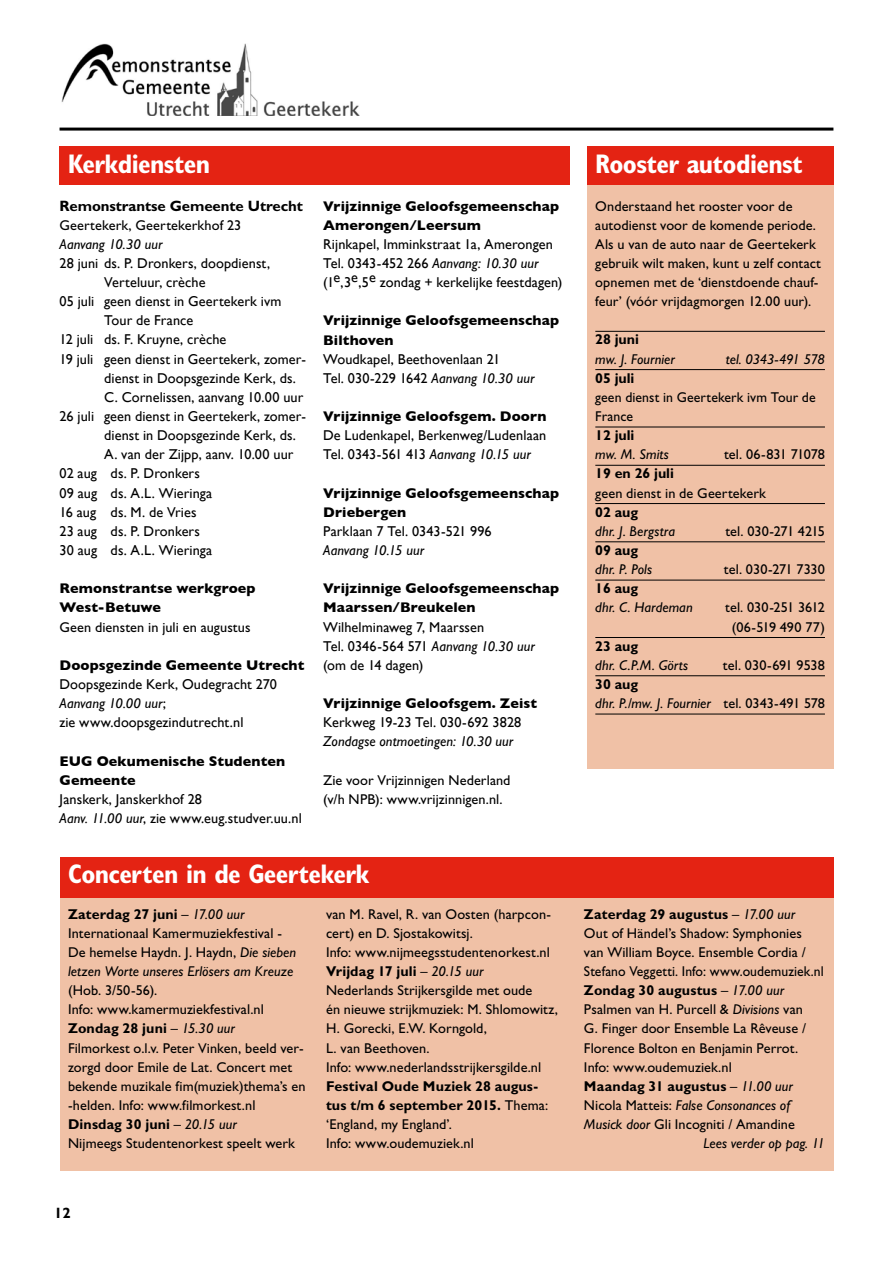
<style>
.page{position:relative;width:893px;height:1263px;background:#fff}
.page>*{position:absolute;margin:0;border:0;box-sizing:border-box;transform-origin:0 0}
.t1{font:700 condensed 27px "Gill Sans Std";letter-spacing:-.025em;color:#fff}
.t2{font:700 15px "Gill Sans Std";letter-spacing:-.005em;color:#000}
.t3{font:14.25px/19.2px "Gill Sans Std";letter-spacing:.005em;color:#000}
.t4{font:14.25px/19.2px "Gill Sans";letter-spacing:.005em;color:#000}
.t5{font:700 14.25px/19.2px "Gill Sans";letter-spacing:.01em;color:#000}
.t6{font:italic 14.25px/19.2px "Gill Sans Std";letter-spacing:.005em;color:#000}
.t7{font:700 14.25px "Gill Sans Std";color:#000}
.t8{font:italic 14.25px "Gill Sans";color:#000}
.t9{font:14.25px "Gill Sans Std";letter-spacing:.005em;color:#000;scale:.96 1}
.t10{font:italic 14.25px "Gill Sans Std";letter-spacing:-.025em;color:#000}
.s1{font-style:italic}
.s2{font-weight:700}
.s3{font-weight:700;font-style:normal}
.s4{font-style:normal}
.s5{font-weight:400}
.s6{font-weight:400;font-style:italic}
</style>
<div class="page">
<img style="left:61px;top:43px;width:299px;height:73px">
<hr style="left:60px;top:128px;width:773px;height:3px;background:#000">
<div style="left:60px;top:857px;width:773px;height:41px;background:#e42313"></div>
<div style="left:587px;top:185px;width:246px;height:584px;background:#f0c1a6"></div>
<hr style="left:595px;top:331px;width:230px;height:1px;background:#000">
<hr style="left:595px;top:369px;width:230px;height:1px;background:#000">
<hr style="left:595px;top:427px;width:230px;height:1px;background:#000">
<hr style="left:595px;top:465px;width:230px;height:1px;background:#000">
<hr style="left:595px;top:503px;width:230px;height:1px;background:#000">
<hr style="left:595px;top:541px;width:230px;height:1px;background:#000">
<hr style="left:595px;top:580px;width:230px;height:1px;background:#000">
<hr style="left:595px;top:637px;width:230px;height:1px;background:#000">
<hr style="left:595px;top:675px;width:230px;height:1px;background:#000">
<hr style="left:595px;top:714px;width:230px;height:1px;background:#000">
<div style="left:60px;top:898px;width:773px;height:272px;background:#f0c1a6"></div>
<div style="left:60px;top:147px;width:510px;height:38px;background:#e42313"></div>
<div style="left:587px;top:147px;width:246px;height:38px;background:#e42313"></div>
<h1 class="t1" style="left:68px;top:147px;width:144px">Kerkdiensten</h1>
<h1 class="t1" style="left:595px;top:147px;width:209px">Rooster autodienst</h1>
<p class="t2" style="left:60px;top:197px;width:245px">Remonstrantse Gemeente Utrecht</p>
<p class="t3" style="left:60px;top:215px;width:183px">Geertekerk, Geertekerkhof 23</p>
<p class="t6" style="left:60px;top:234px;width:104px">Aanvang 10.30 uur</p>
<p class="t4" style="left:60px;top:253px;width:212px">28 juni ds. P. Dronkers, doopdienst,</p>
<p class="t4" style="left:104px;top:272px;width:103px">Verteluur, crèche</p>
<p class="t4" style="left:60px;top:292px;width:224px">05 juli geen dienst in Geertekerk ivm</p>
<p class="t4" style="left:104px;top:311px;width:91px">Tour de France</p>
<p class="t4" style="left:60px;top:330px;width:168px">12 juli ds. F. Kruyne, crèche</p>
<p class="t4" style="left:60px;top:349px;width:248px">19 juli geen dienst in Geertekerk, zomer-</p>
<p class="t4" style="left:104px;top:368px;width:193px">dienst in Doopsgezinde Kerk, ds.</p>
<p class="t4" style="left:104px;top:387px;width:201px">C. Cornelissen, aanvang 10.00 uur</p>
<p class="t4" style="left:60px;top:406px;width:248px">26 juli geen dienst in Geertekerk, zomer-</p>
<p class="t4" style="left:104px;top:426px;width:193px">dienst in Doopsgezinde Kerk, ds.</p>
<p class="t4" style="left:104px;top:445px;width:191px">A. van der Zijpp, aanv. 10.00 uur</p>
<p class="t4" style="left:60px;top:464px;width:142px">02 aug ds. P. Dronkers</p>
<p class="t4" style="left:60px;top:483px;width:154px">09 aug ds. A.L. Wieringa</p>
<p class="t4" style="left:60px;top:502px;width:139px">16 aug ds. M. de Vries</p>
<p class="t4" style="left:60px;top:521px;width:142px">23 aug ds. P. Dronkers</p>
<p class="t4" style="left:60px;top:540px;width:154px">30 aug ds. A.L. Wieringa</p>
<p class="t5" style="left:60px;top:578px;width:198px">Remonstrantse werkgroep<br>West-Betuwe</p>
<p class="t3" style="left:60px;top:617px;width:193px">Geen diensten in juli en augustus</p>
<p class="t5" style="left:60px;top:655px;width:246px">Doopsgezinde Gemeente Utrecht</p>
<p class="t4" style="left:60px;top:674px;width:219px">Doopsgezinde Kerk, Oudegracht 270<br><span class="s1">Aanvang 10.00 uur</span>;<br>zie www.doopsgezindutrecht.nl</p>
<p class="t5" style="left:60px;top:751px;width:227px">EUG Oekumenische Studenten<br>Gemeente</p>
<p class="t4" style="left:60px;top:789px;width:244px">Janskerk, Janskerkhof 28<br><span class="s1">Aanv. 11.00 uur</span>, zie www.eug.studver.uu.nl</p>
<p class="t5" style="left:323px;top:196px;width:238px">Vrijzinnige Geloofsgemeenschap<br>Amerongen/Leersum</p>
<p class="t4" style="left:323px;top:234px;width:241px">Rijnkapel, Imminkstraat 1a, Amerongen<br>Tel. 0343-452 266 <span class="s1">Aanvang: 10.30 uur </span>(1e,3e,5e zondag + kerkelijke feestdagen)</p>
<p class="t5" style="left:323px;top:311px;width:238px">Vrijzinnige Geloofsgemeenschap<br>Bilthoven</p>
<p class="t4" style="left:323px;top:349px;width:213px">Woudkapel, Beethovenlaan 21<br>Tel. 030-229 1642 <span class="s1">Aanvang 10.30 uur</span></p>
<p class="t5" style="left:323px;top:406px;width:225px">Vrijzinnige Geloofsgem. Doorn</p>
<p class="t4" style="left:323px;top:426px;width:225px">De Ludenkapel, Berkenweg/Ludenlaan<br>Tel. 0343-561 413 <span class="s1">Aanvang 10.15 uur</span></p>
<p class="t5" style="left:323px;top:483px;width:238px">Vrijzinnige Geloofsgemeenschap<br>Driebergen</p>
<p class="t4" style="left:323px;top:521px;width:170px">Parklaan 7 Tel. 0343-521 996</p>
<p class="t8" style="left:323px;top:542px;width:103px">Aanvang 10.15 uur</p>
<p class="t5" style="left:323px;top:579px;width:238px">Vrijzinnige Geloofsgemeenschap<br>Maarssen/Breukelen</p>
<p class="t4" style="left:323px;top:617px;width:213px">Wilhelminaweg 7, Maarssen<br>Tel. 0346-564 571 <span class="s1">Aanvang 10.30 uur </span>(om de 14 dagen)</p>
<p class="t5" style="left:323px;top:693px;width:215px">Vrijzinnige Geloofsgem. Zeist</p>
<p class="t4" style="left:323px;top:713px;width:200px">Kerkweg 19-23 Tel. 030-692 3828</p>
<p class="t8" style="left:323px;top:733px;width:192px">Zondagse ontmoetingen: 10.30 uur</p>
<p class="t3" style="left:323px;top:770px;width:189px">Zie voor Vrijzinnigen Nederland (v/h NPB): www.vrijzinnigen.nl.</p>
<h1 class="t1" style="left:68px;top:857px;width:303px">Concerten in de Geertekerk</h1>
<p class="t3" style="left:68px;top:904px;width:230px"><span class="s2">Zaterdag 27 juni</span> – <span class="s1">17.00 uur </span>Internationaal Kamermuziekfestival - De hemelse Haydn. J. Haydn, <span class="s1">Die sieben letzen Worte unseres Erlösers am Kreuze</span></p>
<p class="t3" style="left:68px;top:981px;width:239px">(Hob. 3/50-56).<br>Info: www.kamermuziekfestival.nl <span class="s2">Zondag 28 juni</span> – <span class="s1">15.30 uur<br></span>Filmorkest o.l.v. Peter Vinken, beeld ver&shy;zorgd door Emile de Lat. Concert met bekende muzikale fim(muziek)thema’s en -helden. Info: www.filmorkest.nl <span class="s2">Dinsdag 30 juni</span> – <span class="s1">20.15 uur<br></span>Nijmeegs Studentenorkest speelt werk</p>
<p class="t3" style="left:326px;top:904px;width:233px">van M. Ravel, R. van Oosten (harpcon&shy;cert) en D. Sjostakowitsj.<br>Info: www.nijmeegsstudentenorkest.nl<br><span class="s2">Vrijdag 17 juli</span> – <span class="s1">20.15 uur<br></span>Nederlands Strijkersgilde met oude<br>én nieuwe strijkmuziek: M. Shlomowitz,<br>H. Gorecki, E.W. Korngold,<br>L. van Beethoven.<br>Info: www.nederlandsstrijkersgilde.nl</p>
<p class="t3" style="left:326px;top:1076px;width:224px"><span class="s2">Festival Oude Muziek 28 augus&shy;tus t/m 6 september 2015.</span> Thema: ‘England, my England’.<br>Info: www.oudemuziek.nl</p>
<p class="t3" style="left:595px;top:196px;width:227px">Onderstaand het rooster voor de autodienst voor de komende periode.<br>Als u van de auto naar de Geertekerk gebruik wilt maken, kunt u zelf contact opnemen met de ‘dienstdoende chauf&shy;feur’ (vóór vrijdagmorgen 12.00 uur).</p>
<p class="t7" style="left:595px;top:331px;width:45px">28 juni</p>
<p class="t6" style="left:595px;top:349px;width:81px">mw. J. Fournier</p>
<p class="t10" style="left:726px;top:351px;width:101px">tel. 0343-491 578</p>
<p class="t7" style="left:595px;top:369px;width:41px">05 juli</p>
<p class="t3" style="left:595px;top:388px;width:222px">geen dienst in Geertekerk ivm Tour de<br>France</p>
<p class="t7" style="left:595px;top:427px;width:41px">12 juli</p>
<p class="t6" style="left:595px;top:445px;width:75px">mw. M. Smits</p>
<p class="t3" style="left:724px;top:445px;width:102px">tel. 06-831 71078</p>
<p class="t7" style="left:595px;top:465px;width:80px">19 en 26 juli</p>
<p class="t3" style="left:595px;top:483px;width:172px">geen dienst in de Geertekerk</p>
<p class="t7" style="left:595px;top:503px;width:44px">02 aug</p>
<p class="t6" style="left:595px;top:521px;width:81px">dhr. J. Bergstra</p>
<p class="t3" style="left:725px;top:521px;width:101px">tel. 030-271 4215</p>
<p class="t7" style="left:595px;top:542px;width:44px">09 aug</p>
<p class="t6" style="left:595px;top:560px;width:58px">dhr. P. Pols</p>
<p class="t3" style="left:724px;top:560px;width:102px">tel. 030-271 7330</p>
<p class="t7" style="left:595px;top:580px;width:44px">16 aug</p>
<p class="t6" style="left:595px;top:598px;width:99px">dhr. C. Hardeman</p>
<p class="t3" style="left:725px;top:598px;width:101px;text-align:center">tel. 030-251 3612 (06-519 490 77)</p>
<p class="t7" style="left:595px;top:637px;width:44px">23 aug</p>
<p class="t6" style="left:595px;top:655px;width:94px">dhr. C.P.M. Görts</p>
<p class="t3" style="left:723px;top:655px;width:103px">tel. 030-691 9538</p>
<p class="t6" style="left:595px;top:675px;width:231px"><span class="s3">30 aug<br></span>dhr. P./mw. J. Fournier <span class="s4">tel. 0343-491 578</span></p>
<p class="t7" style="left:584px;top:905px;width:213px">Zaterdag 29 augustus <span class="s5">–</span> <span class="s6">17.00 uur</span></p>
<p class="t3" style="left:584px;top:923px;width:219px">Out of Händel’s Shadow: Symphonies</p>
<p class="t3" style="left:584px;top:942px;width:223px">van William Boyce. Ensemble Cordia /</p>
<p class="t9" style="left:584px;top:963px;width:251px">Stefano Veggetti. Info: www.oudemuziek.nl</p>
<p class="t7" style="left:584px;top:982px;width:202px">Zondag 30 augustus <span class="s5">–</span> <span class="s6">17.00 uur</span></p>
<p class="t3" style="left:584px;top:1000px;width:220px">Psalmen van H. Purcell &amp; <span class="s1">Divisions</span> van</p>
<p class="t3" style="left:584px;top:1019px;width:223px">G. Finger door Ensemble La Rêveuse /</p>
<p class="t3" style="left:584px;top:1038px;width:216px">Florence Bolton en Benjamin Perrot.</p>
<p class="t3" style="left:584px;top:1057px;width:149px">Info: www.oudemuziek.nl</p>
<p class="t7" style="left:584px;top:1077px;width:211px">Maandag 31 augustus <span class="s5">–</span> <span class="s6">11.00 uur</span></p>
<p class="t6" style="left:584px;top:1095px;width:208px"><span class="s4">Nicola Matteis:</span> False Consonances of</p>
<p class="t3" style="left:584px;top:1115px;width:212px"><span class="s1">Musick door</span> Gli Incogniti / Amandine</p>
<p class="t6" style="left:703px;top:1134px;width:123px">Lees verder op pag. 11</p>
<p class="t2" style="left:54px;top:1204px;width:18px">12</p>
</div>
